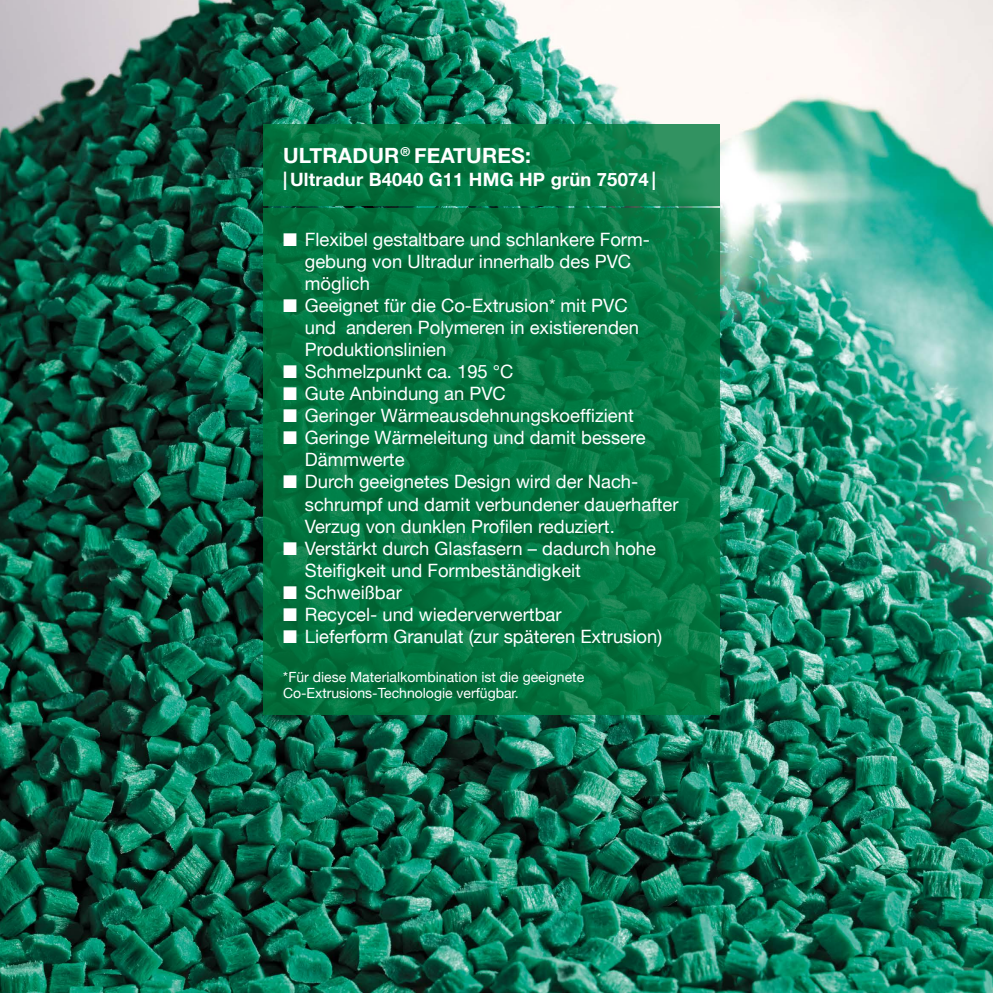
<style>
.page{position:relative;width:993px;height:993px;background:#fff}
.page>*{position:absolute;margin:0;border:0;box-sizing:border-box;transform-origin:0 0}
.t1{font:700 21px "Helvetica Neue";letter-spacing:.01em;color:#fff}
.t2{font:18.38px/22.1px "Helvetica Neue";color:#fff}
.t3{font:700 18.38px "Helvetica Neue";letter-spacing:.01em;color:#fff}
.t4{font:14px/16.6px "Helvetica Neue";color:#fff}
</style>
<div class="page">
<img style="left:0;top:0;width:992px;height:992px">
<svg style="left:263px;top:208px;width:456px;height:506px;background:#027540"></svg>
<svg style="left:263px;top:124px;width:456px;height:82px;background:#0a7b46"></svg>
<p class="t1" style="left:283px;top:139px;width:249px">ULTRADUR<sup>®</sup> FEATURES:</p>
<p class="t3" style="left:283px;top:164px;width:374px">|Ultradur B4040 G11 HMG HP grün 75074 |</p>
<p class="t2" style="left:305px;top:228px;width:346px;text-indent:-22px">■ Flexibel gestaltbare und schlankere Form&shy;gebung von Ultradur innerhalb des PVC möglich</p>
<p class="t2" style="left:305px;top:294px;width:335px;text-indent:-22px">■ Geeignet für die Co-Extrusion* mit PVC und anderen Polymeren in existierenden<br>Produktionslinien</p>
<p class="t2" style="left:283px;top:360px;width:232px">■ Schmelzpunkt ca. 195 °C</p>
<p class="t2" style="left:283px;top:382px;width:224px">■ Gute Anbindung an PVC</p>
<p class="t2" style="left:283px;top:404px;width:352px">■ Geringer Wärmeausdehnungskoeffizient</p>
<p class="t2" style="left:305px;top:426px;width:342px;text-indent:-22px">■ Geringe Wärmeleitung und damit bessere<br>Dämmwerte</p>
<p class="t2" style="left:305px;top:470px;width:375px;text-indent:-22px">■ Durch geeignetes Design wird der Nach&shy;schrumpf und damit verbundener dauerhafter<br>Verzug von dunklen Profilen reduziert.</p>
<p class="t2" style="left:305px;top:536px;width:352px;text-indent:-22px">■ Verstärkt durch Glasfasern – dadurch hohe<br>Steifigkeit und Formbeständigkeit</p>
<p class="t2" style="left:283px;top:580px;width:120px">■ Schweißbar</p>
<p class="t2" style="left:283px;top:603px;width:280px">■ Recycel- und wiederverwertbar</p>
<p class="t2" style="left:283px;top:625px;width:380px">■ Lieferform Granulat (zur späteren Extrusion)</p>
<p class="t4" style="left:283px;top:668px;width:302px">*Für diese Materialkombination ist die geeignete<br>Co-Extrusions-Technologie verfügbar.</p>
</div>
